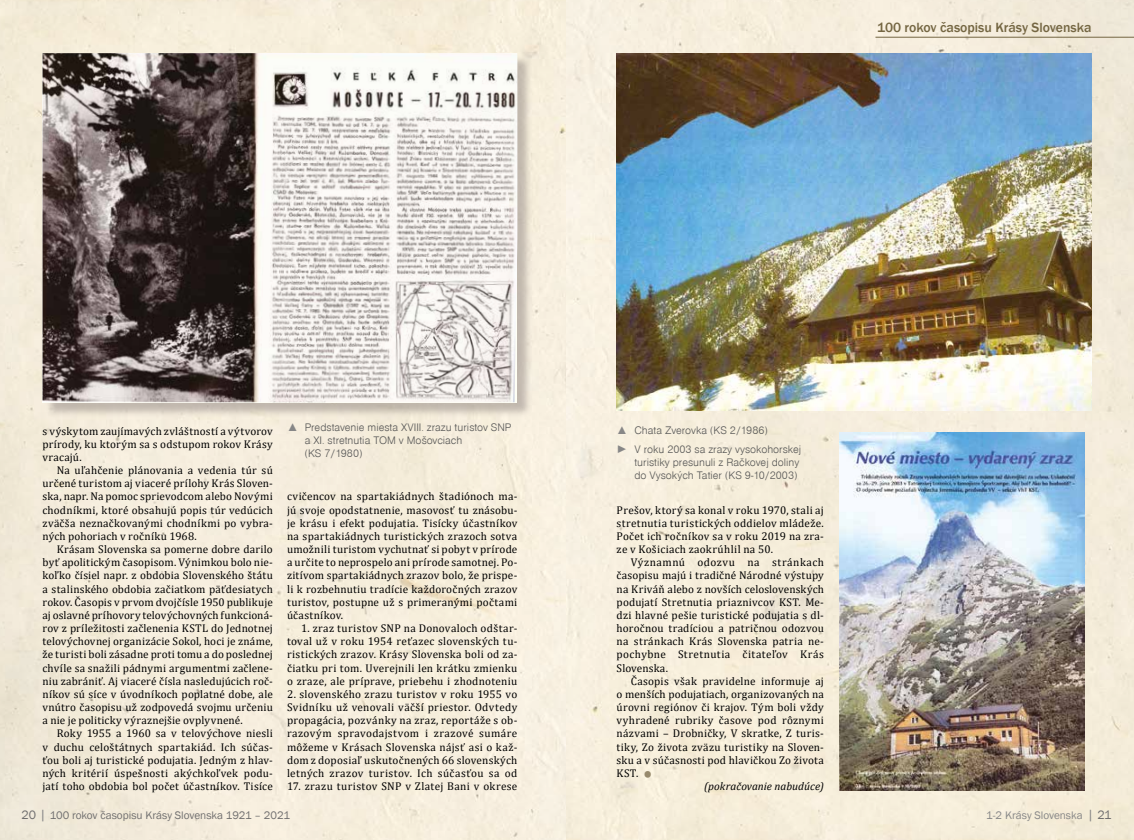
<style>
.page{position:relative;width:1134px;height:840px;background:#f6eddc}
.page>*{position:absolute;margin:0;border:0;box-sizing:border-box;transform-origin:0 0}
.t1{font:500 13.75px "Franklin Gothic";color:#746642}
.t2{font:11.25px/13.1px "Cambria";letter-spacing:.025em;color:#000;text-align:justify}
.t3{font:300 11.25px/13.1px "Nimbus Sans DEE";color:#575756}
.t4{font:11.25px "Franklin Gothic";color:#706f6f}
.t5{font:italic 11.25px "Cambria";color:#000}
.t6{font:11.25px "Franklin Gothic";color:#878787}
.s1{font-family:"Franklin Gothic";font-weight:400;color:#878787}
.s2{font-family:"Candara";font-weight:700;font-size:21.25px;color:#978a6d}
.s3{font-size:12.5px}
.s4{font-size:13.75px;color:#878787}
.s5{font-size:13.75px}
.s6{font-size:12.5px;color:#706f6f}
</style>
<div class="page">
<div style="left:44px;top:55px;width:489px;height:363px;background:#8c827e;opacity:.5"></div>
<img style="left:43px;top:53px;width:474px;height:349px">
<img style="left:617px;top:54px;width:474px;height:356px">
<img style="left:839px;top:432px;width:245px;height:358px">
<hr style="left:875px;top:37px;width:259px;height:1px;background:#746642">
<p class="t1" style="left:877px;top:19px;width:216px">100 rokov časopisu Krásy Slovenska</p>
<p class="t2" style="left:43px;top:424px;width:232px">s výskytom zaujímavých zvláštností a výtvorov prírody, ku ktorým sa s odstupom rokov Krásy vracajú.</p>
<p class="t2" style="left:43px;top:463px;width:232px;text-indent:14px">Na uľahčenie plánovania a vedenia túr sú určené turistom aj viaceré prílohy Krás Sloven&shy;ska, napr. Na pomoc sprievodcom alebo Novými chodníkmi, ktoré obsahujú popis túr vedúcich zväčša neznačkovanými chodníkmi po vybra&shy;ných pohoriach v ročníku 1968.</p>
<p class="t2" style="left:43px;top:542px;width:232px;text-indent:14px">Krásam Slovenska sa pomerne dobre darilo byť apolitickým časopisom. Výnimkou bolo nie&shy;koľko čísiel napr. z obdobia Slovenského štátu a stalinského obdobia začiatkom päťdesiatych rokov. Časopis v prvom dvojčísle 1950 publikuje aj oslavné príhovory telovýchovných funkcioná&shy;rov z príležitosti začlenenia KSTL do Jednotnej telovýchovnej organizácie Sokol, hoci je známe, že turisti boli zásadne proti tomu a do poslednej chvíle sa snažili pádnymi argumentmi začlene&shy;niu zabrániť. Aj viaceré čísla nasledujúcich roč&shy;níkov sú síce v úvodníkoch poplatné dobe, ale vnútro časopisu už zodpovedá svojmu určeniu a nie je politicky výraznejšie ovplyvnené.</p>
<p class="t2" style="left:43px;top:727px;width:232px;text-indent:14px">Roky 1955 a 1960 sa v telovýchove niesli v duchu celoštátnych spartakiád. Ich súčas&shy;ťou boli aj turistické podujatia. Jedným z hlav&shy;ných kritérií úspešnosti akýchkoľvek podu&shy;jatí toho obdobia bol počet účastníkov. Tisíce</p>
<p class="t3" style="left:305px;top:420px;width:208px;text-indent:-18px"><span class="s1">▲</span> Predstavenie miesta XVIII. zrazu turistov SNP a XI. stretnutia TOM v Mošovciach<br>(KS 7/1980)</p>
<p class="t2" style="left:287px;top:490px;width:232px">cvičencov na spartakiádnych štadiónoch ma&shy;jú svoje opodstatnenie, masovosť tu znásobu&shy;je krásu i efekt podujatia. Tisícky účastníkov na spartakiádnych turistických zrazoch sotva umožnili turistom vychutnať si pobyt v prírode a určite to neprospelo ani prírode samotnej. Po&shy;zitívom spartakiádnych zrazov bolo, že prispe&shy;li k rozbehnutiu tradície každoročných zrazov turistov, postupne už s primeranými počtami účastníkov.</p>
<p class="t2" style="left:287px;top:621px;width:232px;text-indent:14px">1. zraz turistov SNP na Donovaloch odštar&shy;toval už v roku 1954 reťazec slovenských tu&shy;ristických zrazov. Krásy Slovenska boli od za&shy;čiatku pri tom. Uverejnili len krátku zmienku o zraze, ale príprave, priebehu i zhodnoteniu</p>
<p class="t2" style="left:287px;top:687px;width:232px">2. slovenského zrazu turistov v roku 1955 vo Svidníku už venovali väčší priestor. Odvtedy propagácia, pozvánky na zraz, reportáže s ob&shy;razovým spravodajstvom i zrazové sumáre môžeme v Krásach Slovenska nájsť asi o kaž&shy;dom z doposiaľ uskutočnených 66 slovenských letných zrazov turistov. Ich súčasťou sa od</p>
<p class="t2" style="left:287px;top:779px;width:232px">17. zrazu turistov SNP v Zlatej Bani v okrese</p>
<p class="t3" style="left:617px;top:421px;width:186px;line-height:18.8px"><span class="s1">▲</span> Chata Zverovka (KS 2/1986)<br><span class="s1">►</span> V roku 2003 sa zrazy vysokohorskej</p>
<p class="t3" style="left:634px;top:456px;width:167px">turistiky presunuli z Račkovej doliny do Vysokých Tatier (KS 9-10/2003)</p>
<p class="t2" style="left:617px;top:503px;width:209px">Prešov, ktorý sa konal v roku 1970, stali aj stretnutia turistických oddielov mládeže.<br>Počet ich ročníkov sa v roku 2019 na zra&shy;ze v Košiciach zaokrúhlil na 50.</p>
<p class="t2" style="left:617px;top:556px;width:209px;text-indent:14px">Významnú odozvu na stránkach časopisu majú i tradičné Národné výstupy na Kriváň alebo z novších celoslovenských podujatí Stretnutia priaznivcov KST. Me&shy;dzi hlavné pešie turistické podujatia s dl&shy;horočnou tradíciou a patričnou odozvou na stránkach Krás Slovenska patria ne&shy;pochybne Stretnutia čitateľov Krás Slovenska.</p>
<p class="t2" style="left:631px;top:674px;width:195px">Časopis však pravidelne informuje aj</p>
<p class="t2" style="left:617px;top:687px;width:209px">o menších podujatiach, organizovaných na</p>
<p class="t2" style="left:617px;top:700px;width:209px">úrovni regiónov či krajov. Tým boli vždy</p>
<p class="t2" style="left:617px;top:714px;width:209px">vyhradené rubriky časove pod rôznymi</p>
<p class="t2" style="left:617px;top:727px;width:209px">názvami – Drobničky, V skratke, Z turis-</p>
<p class="t2" style="left:617px;top:740px;width:209px">tiky, Zo života zväzu turistiky na Sloven-</p>
<p class="t2" style="left:617px;top:753px;width:209px">sku a v súčasnosti pod hlavičkou Zo života</p>
<p class="t2" style="left:617px;top:766px;width:40px">KST. <span class="s2">•</span></p>
<p class="t5" style="left:704px;top:778px;width:121px">(pokračovanie nabudúce)</p>
<p class="t4" style="left:22px;top:808px;width:270px"><span class="s3">20</span> <span class="s4">|</span> 100 rokov časopisu Krásy Slovenska 1921 – 2021</p>
<p class="t6" style="left:986px;top:808px;width:127px">1-2 Krásy Slovenska <span class="s5">|</span> <span class="s6">21</span></p>
</div>
